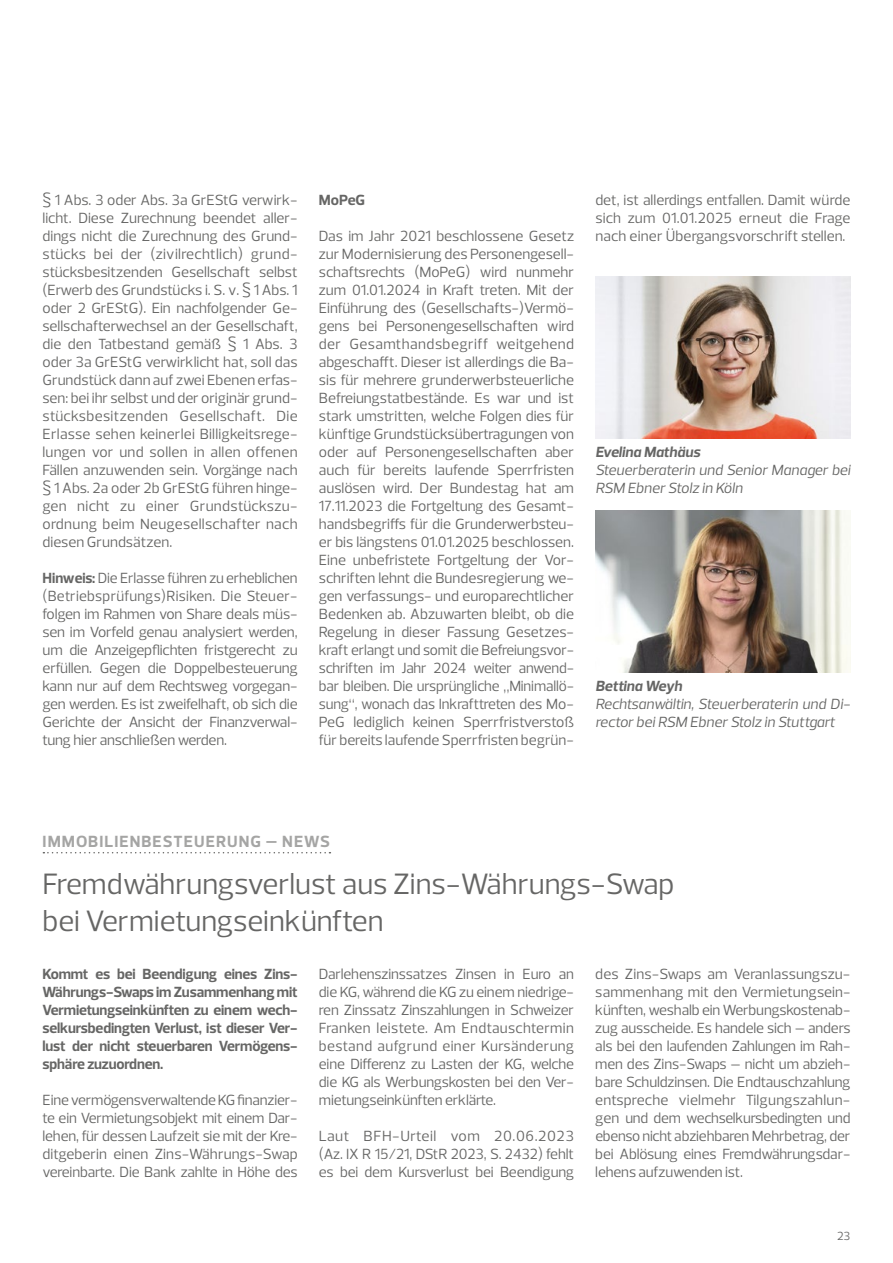
<style>
.page{position:relative;width:893px;height:1263px;background:#fff}
.page>*{position:absolute;margin:0;border:0;box-sizing:border-box;transform-origin:0 0}
.t1{font:30px/36.8px "Prelo";color:#666665}
.t2{font:700 16.5px "Prelo";letter-spacing:.065em;color:#a5a5a4}
.t3{font:15px/18px "Prelo";color:#666665;text-align:justify}
.t4{font:700 15px/18px "Prelo";letter-spacing:-.01em;color:#666665;text-align:justify}
.t5{font:italic 15px/18px "Prelo";color:#666665}
.t6{font:italic 700 15px "Prelo";color:#666665}
.t7{font:12px "Prelo";color:#666665}
.s1{font-weight:700}
</style>
<div class="page">
<svg style="left:43px;top:852px;width:287px;height:1px"></svg>
<img style="left:595px;top:511px;width:255px;height:162px">
<img style="left:595px;top:277px;width:255px;height:161px">
<p class="t3" style="left:43px;top:191px;width:257px;text-align:left">§ 1 Abs. 3 oder Abs. 3a GrEStG verwirk&shy;licht. Diese Zurechnung beendet aller&shy;dings nicht die Zurechnung des Grund&shy;stücks bei der (zivilrechtlich) grund&shy;stücksbesitzenden Gesellschaft selbst (Erwerb des Grundstücks i. S. v. § 1 Abs. 1 oder 2 GrEStG). Ein nachfolgender Ge&shy;sellschafterwechsel an der Gesellschaft, die den Tatbestand gemäß § 1 Abs. 3 oder 3a GrEStG verwirklicht hat, soll das Grundstück dann auf zwei Ebenen erfas&shy;sen: bei ihr selbst und der originär grund&shy;stücksbesitzenden Gesellschaft. Die Erlasse sehen keinerlei Billigkeitsrege&shy;lungen vor und sollen in allen offenen Fällen anzuwenden sein. Vorgänge nach § 1 Abs. 2a oder 2b GrEStG führen hinge&shy;gen nicht zu einer Grundstückszu&shy;ordnung beim Neugesellschafter nach diesen Grundsätzen.</p>
<p class="t3" style="left:43px;top:569px;width:257px"><span class="s1">Hinweis:</span> Die Erlasse führen zu erheblichen (Betriebsprüfungs)Risiken. Die Steuer&shy;folgen im Rahmen von Share deals müs&shy;sen im Vorfeld genau analysiert werden, um die Anzeigepflichten fristgerecht zu erfüllen. Gegen die Doppelbesteuerung kann nur auf dem Rechtsweg vorgegan&shy;gen werden. Es ist zweifelhaft, ob sich die Gerichte der Ansicht der Finanzverwal&shy;tung hier anschließen werden.</p>
<p class="t4" style="left:319px;top:191px;width:48px">MoPeG</p>
<p class="t3" style="left:319px;top:227px;width:257px">Das im Jahr 2021 beschlossene Gesetz zur Modernisierung des Personengesell&shy;schaftsrechts (MoPeG) wird nunmehr zum 01.01.2024 in Kraft treten. Mit der Einführung des (Gesellschafts-)Vermö&shy;gens bei Personengesellschaften wird der Gesamthandsbegriff weitgehend abgeschafft. Dieser ist allerdings die Ba&shy;sis für mehrere grunderwerbsteuerliche Befreiungstatbestände. Es war und ist stark umstritten, welche Folgen dies für künftige Grundstücksübertragungen von oder auf Personengesellschaften aber auch für bereits laufende Sperrfristen auslösen wird. Der Bundestag hat am 17.11.2023 die Fortgeltung des Gesamt&shy;handsbegriffs für die Grunderwerbsteu&shy;er bis längstens 01.01.2025 beschlossen.<br>Eine unbefristete Fortgeltung der Vor&shy;schriften lehnt die Bundesregierung we&shy;gen verfassungs- und europarechtlicher Bedenken ab. Abzuwarten bleibt, ob die Regelung in dieser Fassung Gesetzes&shy;kraft erlangt und somit die Befreiungsvor&shy;schriften im Jahr 2024 weiter anwend&shy;bar bleiben. Die ursprüngliche „Minimallö&shy;sung“, wonach das Inkrafttreten des Mo-PeG lediglich keinen Sperrfristverstoß für bereits laufende Sperrfristen begrün-</p>
<p class="t3" style="left:595px;top:191px;width:257px">det, ist allerdings entfallen. Damit würde sich zum 01.01.2025 erneut die Frage nach einer Übergangsvorschrift stellen.</p>
<p class="t6" style="left:595px;top:442px;width:107px">Evelina Mathäus</p>
<p class="t5" style="left:595px;top:461px;width:257px">Steuerberaterin und Senior Manager bei<br>RSM Ebner Stolz in Köln</p>
<p class="t6" style="left:595px;top:676px;width:88px">Bettina Weyh</p>
<p class="t5" style="left:595px;top:695px;width:257px">Rechtsanwältin, Steuerberaterin und Di&shy;rector bei RSM Ebner Stolz in Stuttgart</p>
<p class="t2" style="left:43px;top:831px;width:289px">IMMOBILIENBESTEUERUNG – NEWS</p>
<h1 class="t1" style="left:43px;top:866px;width:633px">Fremdwährungsverlust aus Zins-Währungs-Swap bei Vermietungseinkünften</h1>
<p class="t4" style="left:43px;top:965px;width:257px">Kommt es bei Beendigung eines Zins-Währungs-Swaps im Zusammenhang mit Vermietungseinkünften zu einem wech&shy;selkursbedingten Verlust, ist dieser Ver&shy;lust der nicht steuerbaren Vermögens&shy;sphäre zuzuordnen.</p>
<p class="t3" style="left:43px;top:1091px;width:257px">Eine vermögensverwaltende KG finanzier&shy;te ein Vermietungsobjekt mit einem Dar&shy;lehen, für dessen Laufzeit sie mit der Kre&shy;ditgeberin einen Zins-Währungs-Swap vereinbarte. Die Bank zahlte in Höhe des</p>
<p class="t3" style="left:319px;top:965px;width:257px">Darlehenszinssatzes Zinsen in Euro an die KG, während die KG zu einem niedrige&shy;ren Zinssatz Zinszahlungen in Schweizer Franken leistete. Am Endtauschtermin bestand aufgrund einer Kursänderung eine Differenz zu Lasten der KG, welche die KG als Werbungskosten bei den Ver&shy;mietungseinkünften erklärte.</p>
<p class="t3" style="left:319px;top:1127px;width:257px">Laut BFH-Urteil vom 20.06.2023 (Az. IX R 15/21, DStR 2023, S. 2432) fehlt es bei dem Kursverlust bei Beendigung</p>
<p class="t3" style="left:595px;top:965px;width:257px">des Zins-Swaps am Veranlassungszu&shy;sammenhang mit den Vermietungsein&shy;künften, weshalb ein Werbungskostenab&shy;zug ausscheide. Es handele sich – anders als bei den laufenden Zahlungen im Rah&shy;men des Zins-Swaps – nicht um abzieh&shy;bare Schuldzinsen. Die Endtauschzahlung entspreche vielmehr Tilgungszahlun&shy;gen und dem wechselkursbedingten und ebenso nicht abziehbaren Mehrbetrag, der bei Ablösung eines Fremdwährungsdar&shy;lehens aufzuwenden ist.</p>
<p class="t7" style="left:837px;top:1228px;width:15px">23</p>
</div>
